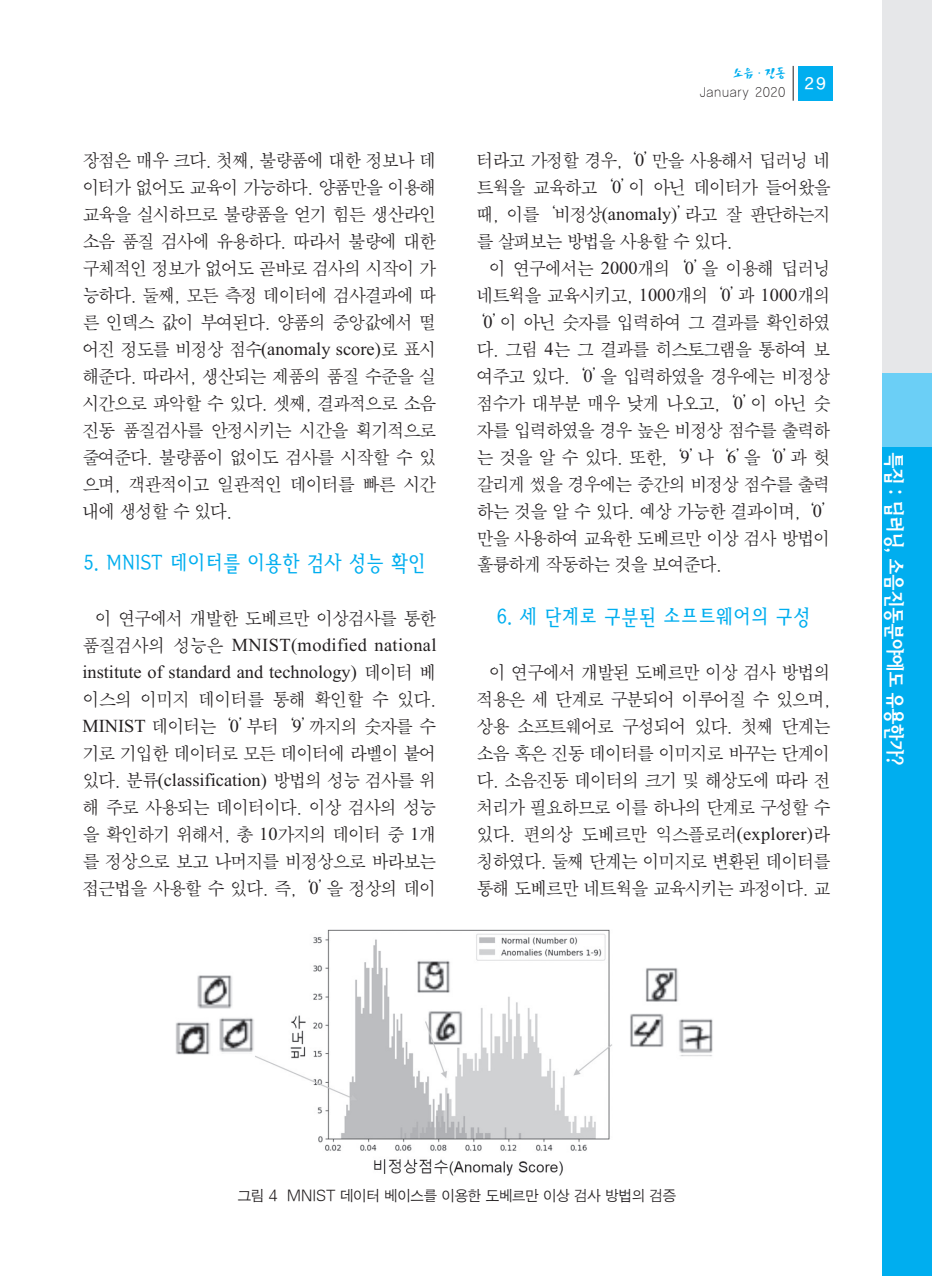
<style>
.page{position:relative;width:932px;height:1276px;background:#fff}
.page>*{position:absolute;margin:0;border:0;box-sizing:border-box;transform-origin:0 0}
.t1{font:21.88px "Bird L";letter-spacing:-.11em;color:#00aeef;scale:.9 1}
.t2{font:21px "Bird M";letter-spacing:-.155em;color:#fff;scale:.9 1}
.t3{font:18.38px/26.9px "SM Amu";letter-spacing:-.09em;color:#231f20;text-align:justify;scale:.95 1}
.t4{font:15.75px "YGO13";color:#fff}
.t5{font:14.88px "SM Ago J";letter-spacing:-.065em;color:#231f20;scale:.95 1}
.t6{font:13.12px/18.9px "YGO11";letter-spacing:.005em;color:#231f20;text-align:right;scale:.9 1}
.s1{font-family:"Times"}
.s2{font-family:"San Da B";color:#00aeef}
</style>
<div class="page">
<div style="left:797px;top:66px;width:35px;height:35px;background:#00aeef"></div>
<hr style="left:792px;top:66px;width:1px;height:35px;background:#231f20">
<div style="left:882px;top:0;width:50px;height:373px;background:#e6e7e9"></div>
<div style="left:882px;top:373px;width:50px;height:74px;background:#6bcff6"></div>
<div style="left:882px;top:447px;width:50px;height:828px;background:#00aeef"></div>
<img style="left:175px;top:929px;width:538px;height:247px">
<p class="t3" style="left:82px;top:148px;width:374px">장점은 매우 크다. 첫째, 불량품에 대한 정보나 데 이터가 없어도 교육이 가능하다. 양품만을 이용해 교육을 실시하므로 불량품을 얻기 힘든 생산라인 소음 품질 검사에 유용하다. 따라서 불량에 대한 구체적인 정보가 없어도 곧바로 검사의 시작이 가 능하다. 둘째, 모든 측정 데이터에 검사결과에 따 른 인덱스 값이 부여된다. 양품의 중앙값에서 떨 어진 정도를 비정상 점수<span class="s1">(anomaly score)</span>로 표시 해준다. 따라서, 생산되는 제품의 품질 수준을 실 시간으로 파악할 수 있다. 셋째, 결과적으로 소음 진동 품질검사를 안정시키는 시간을 획기적으로 줄여준다. 불량품이 없이도 검사를 시작할 수 있 으며, 객관적이고 일관적인 데이터를 빠른 시간 내에 생성할 수 있다.</p>
<p class="t1" style="left:82px;top:554px;width:384px">5. MNIST 데이터를 이용한 검사 성능 확인</p>
<p class="t3" style="left:82px;top:606px;width:374px;text-indent:12px">이 연구에서 개발한 도베르만 이상검사를 통한 품질검사의 성능은 <span class="s1">MNIST(modified national institute of standard and technology)</span> 데이터 베 이스의 이미지 데이터를 통해 확인할 수 있다.<br><span class="s1">MINIST</span> 데이터는‘<span class="s1">0</span>’부터‘<span class="s1">9</span>’까지의 숫자를 수 기로 기입한 데이터로 모든 데이터에 라벨이 붙어 있다. 분류<span class="s1">(classification)</span> 방법의 성능 검사를 위 해 주로 사용되는 데이터이다. 이상 검사의 성능 을 확인하기 위해서, 총 <span class="s1">10</span>가지의 데이터 중 <span class="s1">1</span>개 를 정상으로 보고 나머지를 비정상으로 바라보는 접근법을 사용할 수 있다. 즉, ‘<span class="s1">0</span>’을 정상의 데이</p>
<p class="t6" style="left:699px;top:65px;width:97px"><span class="s2">소음·진동<br></span>January 2020</p>
<p class="t4" style="left:804px;top:76px;width:24px">29</p>
<p class="t3" style="left:476px;top:148px;width:374px">터라고 가정할 경우, ‘<span class="s1">0</span>’만을 사용해서 딥러닝 네</p>
<p class="t3" style="left:476px;top:175px;width:374px">트웍을 교육하고‘<span class="s1">0</span>’이 아닌 데이터가 들어왔을</p>
<p class="t3" style="left:476px;top:202px;width:374px">때, 이를‘비정상<span class="s1">(anomaly)</span>’라고 잘 판단하는지</p>
<p class="t3" style="left:476px;top:229px;width:272px">를 살펴보는 방법을 사용할 수 있다.</p>
<p class="t3" style="left:489px;top:256px;width:361px">이 연구에서는 <span class="s1">2000</span>개의‘<span class="s1">0</span>’을 이용해 딥러닝</p>
<p class="t3" style="left:476px;top:283px;width:374px">네트윅을 교육시키고, <span class="s1">1000</span>개의‘<span class="s1">0</span>’과 <span class="s1">1000</span>개의</p>
<p class="t3" style="left:467px;top:310px;width:384px">‘<span class="s1">0</span>’이 아닌 숫자를 입력하여 그 결과를 확인하였</p>
<p class="t3" style="left:476px;top:337px;width:374px">다. 그림 <span class="s1">4</span>는 그 결과를 히스토그램을 통하여 보</p>
<p class="t3" style="left:476px;top:364px;width:374px">여주고 있다. ‘<span class="s1">0</span>’을 입력하였을 경우에는 비정상</p>
<p class="t3" style="left:476px;top:391px;width:374px">점수가 대부분 매우 낮게 나오고, ‘<span class="s1">0</span>’이 아닌 숫</p>
<p class="t3" style="left:476px;top:418px;width:374px">자를 입력하였을 경우 높은 비정상 점수를 출력하</p>
<p class="t3" style="left:476px;top:445px;width:374px">는 것을 알 수 있다. 또한, ‘<span class="s1">9</span>’나‘<span class="s1">6</span>’을‘<span class="s1">0</span>’과 헛</p>
<p class="t3" style="left:476px;top:471px;width:374px">갈리게 썼을 경우에는 중간의 비정상 점수를 출력</p>
<p class="t3" style="left:476px;top:498px;width:383px">하는 것을 알 수 있다. 예상 가능한 결과이며, ‘<span class="s1">0</span>’</p>
<p class="t3" style="left:476px;top:525px;width:374px">만을 사용하여 교육한 도베르만 이상 검사 방법이</p>
<p class="t3" style="left:476px;top:552px;width:260px">훌륭하게 작동하는 것을 보여준다.</p>
<p class="t1" style="left:495px;top:608px;width:353px">6. 세 단계로 구분된 소프트웨어의 구성</p>
<p class="t3" style="left:476px;top:660px;width:374px;text-indent:12px">이 연구에서 개발된 도베르만 이상 검사 방법의 적용은 세 단계로 구분되어 이루어질 수 있으며, 상용 소프트웨어로 구성되어 있다. 첫째 단계는 소음 혹은 진동 데이터를 이미지로 바꾸는 단계이 다. 소음진동 데이터의 크기 및 해상도에 따라 전 처리가 필요하므로 이를 하나의 단계로 구성할 수 있다. 편의상 도베르만 익스플로러<span class="s1">(explorer)</span>라 칭하였다. 둘째 단계는 이미지로 변환된 데이터를 통해 도베르만 네트웍을 교육시키는 과정이다. 교</p>
<p class="t2" style="left:903px;top:451px;width:352px;rotate:90deg">특집 : 딥러닝, 소음진동분야에도 유용한가?</p>
<p class="t5" style="left:237px;top:1188px;width:464px">그림 4 MNIST 데이터 베이스를 이용한 도베르만 이상 검사 방법의 검증</p>
</div>
